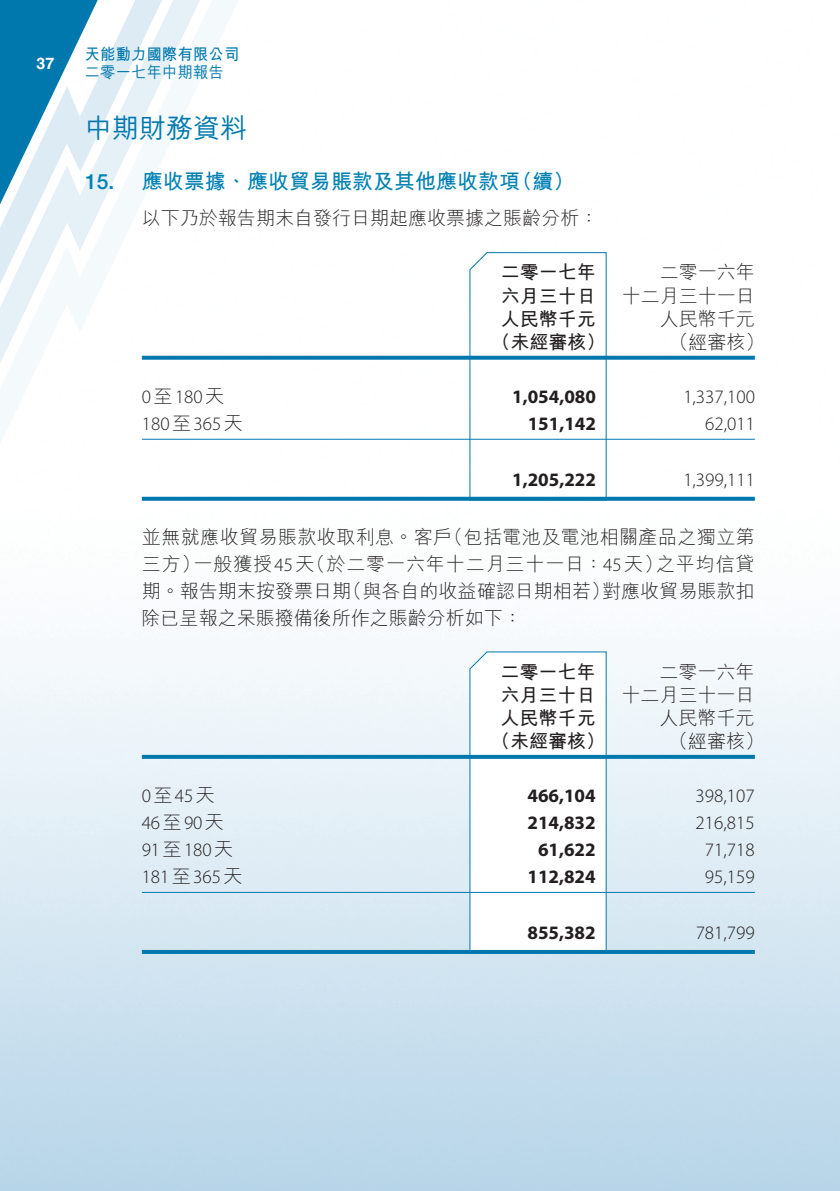
<style>
.page{position:relative;width:840px;height:1191px;background:#fff}
.page>*{position:absolute;margin:0;border:0;box-sizing:border-box;transform-origin:0 0}
.t1{font:500 27px "M Hei HK";color:#0078ae}
.t2{font:700 21px "M Hei HK";color:#0081b4}
.t3{font:500 21px "Helvetica Neue LT Std";color:#0081b4}
.t4{font:300 19px/27px "M Hei HK";color:#231f20}
.t5{font:300 19px "Myriad Pro";color:#231f20}
.t6{font:700 19px "Myriad Pro";color:#231f20}
.t7{font:700 19px "M Hei HK";color:#231f20}
.t8{font:300 19px "M Hei HK";letter-spacing:.02em;color:#231f20}
.t9{font:300 19px "M Hei HK";letter-spacing:.045em;color:#231f20}
.t10{font:700 16px "M Hei HK";letter-spacing:.015em;color:#0078ae;scale:.95 1}
.t11{font:500 16px "M Hei HK";letter-spacing:.015em;color:#0078ae;scale:.95 1}
.t12{font:700 16px "Helvetica LT Std";color:#fff}
.s1{font-family:"M Hei HK"}
.s2{font-family:"Myriad Pro"}
</style>
<div class="page">
<img style="left:0;top:252px;width:838px;height:939px">
<svg style="left:0;top:0;width:239px;height:444px"></svg>
<svg style="left:0;top:0;width:200px;height:364px"></svg>
<svg style="left:0;top:0;width:111px;height:342px"></svg>
<svg style="left:469px;top:252px;width:137px;height:245px"></svg>
<svg style="left:469px;top:651px;width:137px;height:299px"></svg>
<svg style="left:142px;top:356px;width:612px;height:4px;fill:#0078ae"></svg>
<hr style="left:142px;top:439px;width:612px;height:1px;background:#0078ae">
<svg style="left:142px;top:497px;width:612px;height:4px;fill:#0078ae"></svg>
<svg style="left:142px;top:755px;width:612px;height:4px;fill:#0078ae"></svg>
<hr style="left:142px;top:892px;width:612px;height:1px;background:#0078ae">
<hr style="left:142px;top:950px;width:612px;height:4px;background:#0078ae">
<p class="t12" style="left:36px;top:54px;width:19px">37</p>
<p class="t10" style="left:85px;top:43px;width:164px">天能動力國際有限公司</p>
<p class="t11" style="left:85px;top:61px;width:148px">二零一七年中期報告</p>
<h1 class="t1" style="left:85px;top:108px;width:163px">中期財務資料</h1>
<p class="t3" style="left:85px;top:169px;width:31px">15.</p>
<p class="t2" style="left:142px;top:166px;width:380px">應收票據、應收貿易賬款及其他應收款項</p>
<p class="t2" style="left:511px;top:166px;width:65px">（續(</p>
<p class="t4" style="left:142px;top:205px;width:457px">以下乃於報告期末自發行日期起應收票據之賬齡分析：</p>
<p class="t7" style="left:500px;top:259px;width:96px">二零一七年</p>
<p class="t4" style="left:659px;top:259px;width:96px">二零一六年</p>
<p class="t7" style="left:500px;top:282px;width:96px">六月三十日</p>
<p class="t4" style="left:621px;top:282px;width:134px">十二月三十一日</p>
<p class="t7" style="left:500px;top:305px;width:96px">人民幣千元</p>
<p class="t4" style="left:659px;top:305px;width:96px">人民幣千元</p>
<p class="t7" style="left:491px;top:328px;width:115px">（未經審核）</p>
<p class="t4" style="left:669px;top:328px;width:96px">（經審核(</p>
<p class="t5" style="left:142px;top:385px;width:84px">0<span class="s1">至</span>180<span class="s1">天</span></p>
<p class="t6" style="left:512px;top:384px;width:85px">1,054,080</p>
<p class="t5" style="left:683px;top:385px;width:73px">1,337,100</p>
<p class="t5" style="left:142px;top:412px;width:102px">180<span class="s1">至</span>365<span class="s1">天</span></p>
<p class="t6" style="left:527px;top:411px;width:70px">151,142</p>
<p class="t5" style="left:704px;top:412px;width:51px">62,011</p>
<p class="t6" style="left:512px;top:467px;width:85px">1,205,222</p>
<p class="t8" style="left:444px;top:527px;width:312px">（包括電池及電池相關產品之獨立第</p>
<p class="t5" style="left:683px;top:468px;width:73px">1,399,111</p>
<p class="t8" style="left:142px;top:527px;width:311px">並無就應收貿易賬款收取利息。客戶</p>
<p class="t4" style="left:655px;top:550px;width:100px">之平均信貸</p>
<p class="t4" style="left:142px;top:550px;width:60px">三方）</p>
<p class="t9" style="left:193px;top:554px;width:471px">一般獲授<span class="s2">45</span> （天 於二零一六年十二月三十一日：<span class="s2">45</span>天）</p>
<p class="t4" style="left:343px;top:577px;width:268px">（與各自的收益確認日期相若）</p>
<p class="t4" style="left:141px;top:577px;width:381px">期。報告期末按發票日期<br>除已呈報之呆賬撥備後所作之賬齡分析如下：</p>
<p class="t4" style="left:601px;top:577px;width:154px">對應收貿易賬款扣</p>
<p class="t7" style="left:500px;top:658px;width:96px">二零一七年</p>
<p class="t4" style="left:659px;top:658px;width:96px">二零一六年</p>
<p class="t7" style="left:500px;top:681px;width:96px">六月三十日</p>
<p class="t4" style="left:621px;top:681px;width:134px">十二月三十一日</p>
<p class="t7" style="left:500px;top:704px;width:96px">人民幣千元</p>
<p class="t4" style="left:659px;top:704px;width:96px">人民幣千元</p>
<p class="t7" style="left:491px;top:727px;width:115px">（未經審核）</p>
<p class="t4" style="left:668px;top:727px;width:96px">（經審核(</p>
<p class="t5" style="left:142px;top:784px;width:74px">0<span class="s1">至</span>45<span class="s1">天</span></p>
<p class="t6" style="left:527px;top:783px;width:70px">466,104</p>
<p class="t5" style="left:695px;top:784px;width:60px">398,107</p>
<p class="t5" style="left:142px;top:811px;width:84px">46<span class="s1">至</span>90<span class="s1">天</span></p>
<p class="t6" style="left:527px;top:810px;width:70px">214,832</p>
<p class="t5" style="left:695px;top:811px;width:60px">216,815</p>
<p class="t5" style="left:142px;top:838px;width:93px">91<span class="s1">至</span>180<span class="s1">天</span></p>
<p class="t6" style="left:537px;top:837px;width:59px">61,622</p>
<p class="t5" style="left:704px;top:838px;width:51px">71,718</p>
<p class="t5" style="left:142px;top:865px;width:102px">181<span class="s1">至</span>365<span class="s1">天</span></p>
<p class="t6" style="left:527px;top:864px;width:70px">112,824</p>
<p class="t5" style="left:704px;top:865px;width:51px">95,159</p>
<p class="t6" style="left:527px;top:920px;width:70px">855,382</p>
<p class="t5" style="left:695px;top:921px;width:60px">781,799</p>
</div>
